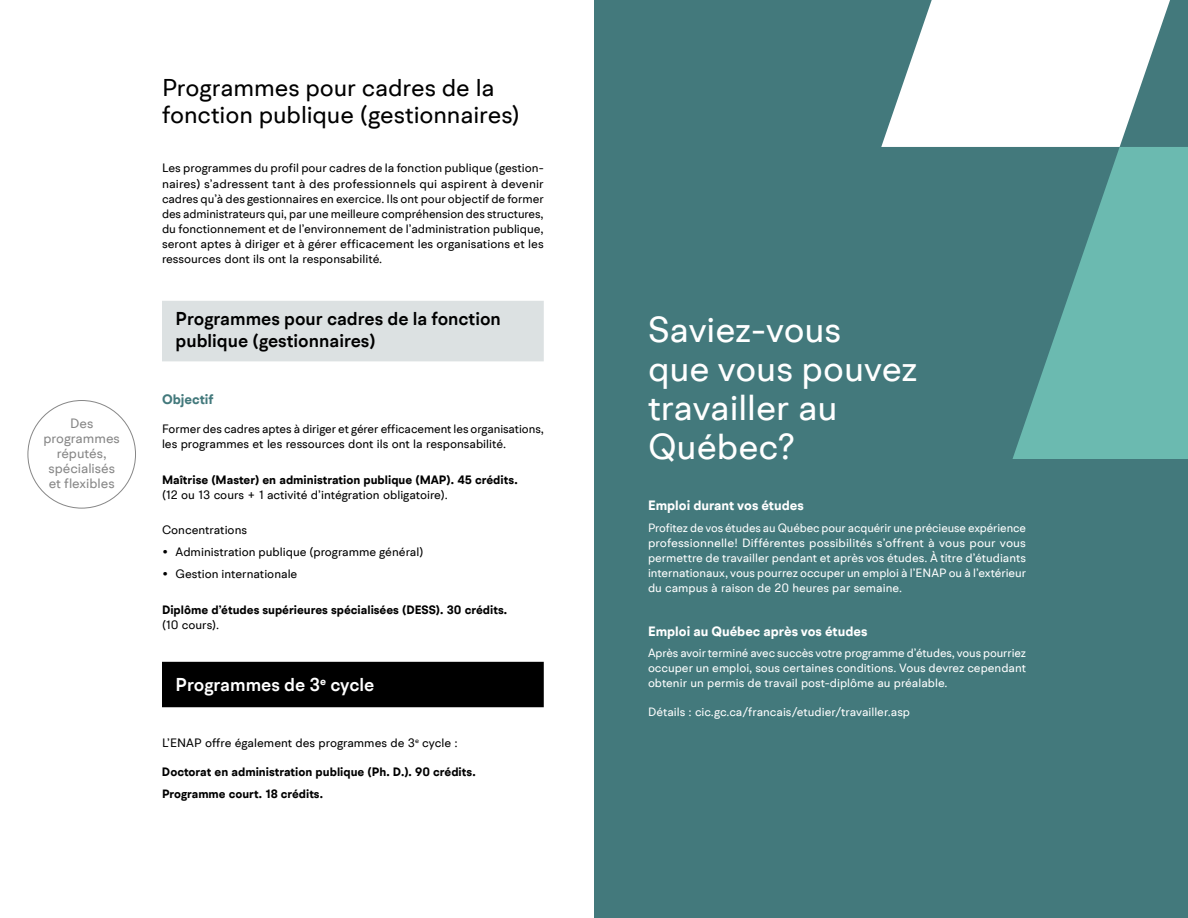
<style>
.page{position:relative;width:1188px;height:918px;background:#fff}
.page>*{position:absolute;margin:0;border:0;box-sizing:border-box;transform-origin:0 0}
.t1{font:36px/39px "BR Hendrix";color:#fff}
.t2{font:24.3px/27.3px "BR Hendrix";letter-spacing:-.005em;color:#000}
.t3{font:600 18.15px/21.1px "BR Hendrix";color:#000}
.t4{font:600 18.15px "BR Hendrix";color:#fff}
.t5{font:700 13.65px "BR Hendrix";color:#43797c}
.t6{font:700 13.5px "BR Hendrix";color:#fff}
.t7{font:13.5px/15px "BR Hendrix";color:#878787;text-align:center}
.t8{font:12.15px/15.1px "BR Hendrix";color:#000;text-align:justify}
.t9{font:700 12.15px "BR Hendrix";color:#000}
.t10{font:12px/15px "BR Hendrix";color:#fff;text-align:justify}
.t11{font:700 12px "BR Hendrix";color:#000}
</style>
<div class="page">
<div style="left:162px;top:301px;width:382px;height:60px;background:#dce1e2"></div>
<div style="left:162px;top:662px;width:382px;height:45px;background:#000"></div>
<div style="left:594px;top:0;width:594px;height:918px;background:#43797c"></div>
<svg style="left:881px;top:0;width:289px;height:147px"></svg>
<svg style="left:1013px;top:147px;width:175px;height:312px;fill:#6bbab0"></svg>
<p class="t7" style="left:44px;top:415px;width:78px">Des programmes réputés, spécialisés et flexibles</p>
<h2 class="t2" style="left:162px;top:74px;width:359px">Programmes pour cadres de la fonction publique (gestionnaires)</h2>
<p class="t8" style="left:162px;top:161px;width:383px">Les programmes du profil pour cadres de la fonction publique (gestion&shy;naires) s’adressent tant à des professionnels qui aspirent à devenir cadres qu’à des gestionnaires en exercice. Ils ont pour objectif de former des administrateurs qui, par une meilleure compréhension des structures, du fonctionnement et de l’environnement de l’administration publique, seront aptes à diriger et à gérer efficacement les organisations et les ressources dont ils ont la responsabilité.</p>
<h3 class="t3" style="left:176px;top:309px;width:327px">Programmes pour cadres de la fonction publique (gestionnaires)</h3>
<p class="t5" style="left:162px;top:391px;width:53px">Objectif</p>
<p class="t8" style="left:162px;top:421px;width:384px">Former des cadres aptes à diriger et gérer efficacement les organisations, les programmes et les ressources dont ils ont la responsabilité.</p>
<p class="t9" style="left:162px;top:472px;width:357px">Maîtrise (Master) en administration publique (MAP). 45 crédits.</p>
<p class="t8" style="left:162px;top:487px;width:287px">(12 ou 13 cours + 1 activité d’intégration obligatoire).</p>
<p class="t8" style="left:162px;top:523px;width:87px">Concentrations</p>
<p class="t8" style="left:162px;top:545px;width:263px">• Administration publique (programme général)</p>
<p class="t8" style="left:162px;top:567px;width:137px">• Gestion internationale</p>
<p class="t9" style="left:162px;top:602px;width:347px">Diplôme d’études supérieures spécialisées (DESS). 30 crédits.</p>
<p class="t8" style="left:162px;top:617px;width:59px">(10 cours).</p>
<h3 class="t4" style="left:176px;top:674px;width:200px">Programmes de 3<sup>e</sup> cycle</h3>
<p class="t8" style="left:162px;top:736px;width:297px">L’ENAP offre également des programmes de 3<sup>e</sup> cycle :</p>
<p class="t9" style="left:162px;top:764px;width:315px">Doctorat en administration publique (Ph. D.). 90 crédits.</p>
<p class="t11" style="left:162px;top:786px;width:163px">Programme court. 18 crédits.</p>
<h1 class="t1" style="left:648px;top:310px;width:271px">Saviez-vous<br>que vous pouvez travailler au<br>Québec?</h1>
<p class="t6" style="left:648px;top:497px;width:157px">Emploi durant vos études</p>
<p class="t10" style="left:648px;top:520px;width:380px">Profitez de vos études au Québec pour acquérir une précieuse expérience professionnelle! Différentes possibilités s’offrent à vous pour vous permettre de travailler pendant et après vos études. À titre d’étudiants internationaux, vous pourrez occuper un emploi à l’ENAP ou à l’extérieur du campus à raison de 20 heures par semaine.</p>
<p class="t6" style="left:648px;top:622px;width:221px">Emploi au Québec après vos études</p>
<p class="t10" style="left:648px;top:646px;width:380px">Après avoir terminé avec succès votre programme d’études, vous pourriez occuper un emploi, sous certaines conditions. Vous devrez cependant obtenir un permis de travail post-diplôme au préalable.</p>
<p class="t10" style="left:648px;top:704px;width:264px">Détails : cic.gc.ca/francais/etudier/travailler.asp</p>
</div>
